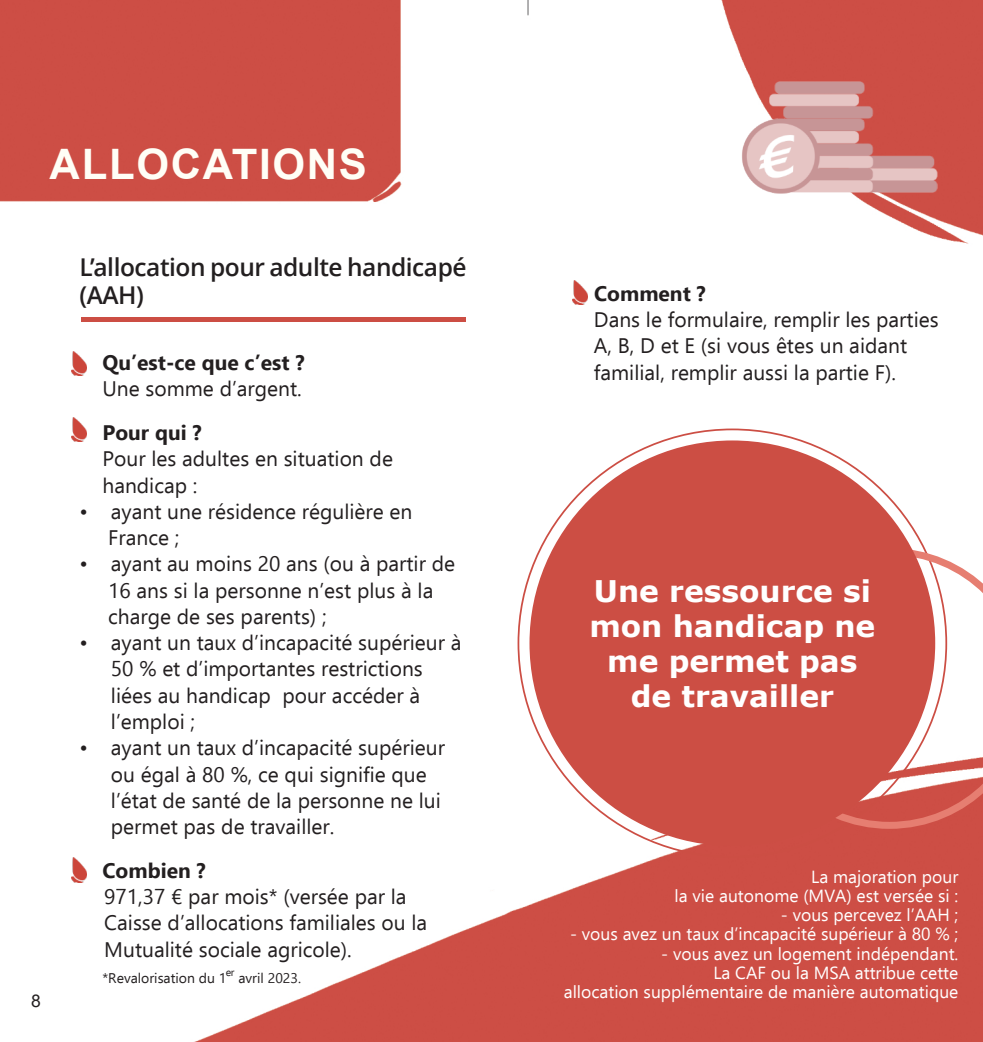
<style>
.page{position:relative;width:983px;height:1042px;background:#fff}
.page>*{position:absolute;margin:0;border:0;box-sizing:border-box;transform-origin:0 0}
.t1{font:700 42px "Arial";letter-spacing:.04em;color:#fffef6}
.t2{font:700 29.75px/35px "Verdana";color:#fff;text-align:center}
.t3{font:600 24.5px/28px "Open Sans";letter-spacing:-.02em;color:#231f20}
.t4{font:21px/26.2px "Ebrima";color:#231f20}
.t5{font:700 21px "Ebrima";color:#231f20}
.t6{font:17.5px/19.2px "Ebrima";color:#fff;text-align:right}
.t7{font:17.5px "Arial";color:#231f20}
.t8{font:14px "Ebrima";color:#231f20}
.t9{font:10.5px "Ebrima";color:#231f20}
</style>
<div class="page">
<img style="left:0;top:0;width:982px;height:1042px">
<svg style="left:814px;top:548px;width:168px;height:281px"></svg>
<div style="left:529px;top:440px;width:405px;height:406px;background:#cc4e44;border-radius:50%"></div>
<img style="left:733px;top:32px;width:210px;height:210px">
<img style="left:72px;top:351px;width:15px;height:24px">
<img style="left:72px;top:417px;width:15px;height:24px">
<img style="left:72px;top:857px;width:15px;height:25px">
<div style="left:81px;top:317px;width:384px;height:5px;background:#cc4e44"></div>
<img style="left:572px;top:280px;width:15px;height:25px">
<h1 class="t1" style="left:50px;top:149px;width:318px">ALLOCATIONS</h1>
<p class="t7" style="left:31px;top:994px;width:11px">8</p>
<p class="t3" style="left:79px;top:255px;width:388px">L’allocation pour adulte handicapé (AAH)</p>
<p class="t5" style="left:102px;top:355px;width:204px">Qu’est-ce que c’est ?</p>
<p class="t4" style="left:102px;top:378px;width:201px">Une somme d’argent.</p>
<p class="t5" style="left:102px;top:425px;width:101px">Pour qui ?</p>
<p class="t4" style="left:102px;top:448px;width:292px">Pour les adultes en situation de handicap :</p>
<p class="t4" style="left:108px;top:500px;width:306px;text-indent:-29px">• ayant une résidence régulière en<br>France ;</p>
<p class="t4" style="left:108px;top:553px;width:348px;text-indent:-29px">• ayant au moins 20 ans (ou à partir de<br>16 ans si la personne n’est plus à la charge de ses parents) ;</p>
<p class="t4" style="left:111px;top:632px;width:352px;text-indent:-32px">• ayant un taux d’incapacité supérieur à<br>50 % et d’importantes restrictions liées au handicap pour accéder à l’emploi ;</p>
<p class="t4" style="left:111px;top:737px;width:335px;text-indent:-32px">• ayant un taux d’incapacité supérieur ou égal à 80 %, ce qui signifie que l’état de santé de la personne ne lui permet pas de travailler.</p>
<p class="t5" style="left:102px;top:862px;width:105px">Combien ?</p>
<p class="t4" style="left:104px;top:885px;width:324px">971,37 € par mois* (versée par la<br>Caisse d’allocations familiales ou la<br>Mutualité sociale agricole).</p>
<p class="t8" style="left:102px;top:972px;width:125px">*Revalorisation du 1</p>
<p class="t9" style="left:226px;top:968px;width:10px">er</p>
<p class="t8" style="left:238px;top:972px;width:64px">avril 2023.</p>
<p class="t5" style="left:594px;top:285px;width:113px">Comment ?</p>
<p class="t4" style="left:593px;top:308px;width:346px">Dans le formulaire, remplir les parties<br>A, B, D et E (si vous êtes un aidant familial, remplir aussi la partie F).</p>
<h2 class="t2" style="left:589px;top:576px;width:287px">Une ressource si mon handicap ne me permet pas de travailler</h2>
<p class="t6" style="left:674px;top:868px;width:285px">La majoration pour<br>la vie autonome (MVA) est versée si :</p>
<p class="t6" style="left:780px;top:907px;width:179px">- vous percevez l’AAH ;</p>
<p class="t6" style="left:570px;top:926px;width:389px">- vous avez un taux d’incapacité supérieur à 80 % ;</p>
<p class="t6" style="left:563px;top:945px;width:396px">- vous avez un logement indépendant.<br>La CAF ou la MSA attribue cette<br>allocation supplémentaire de manière automatique</p>
</div>
